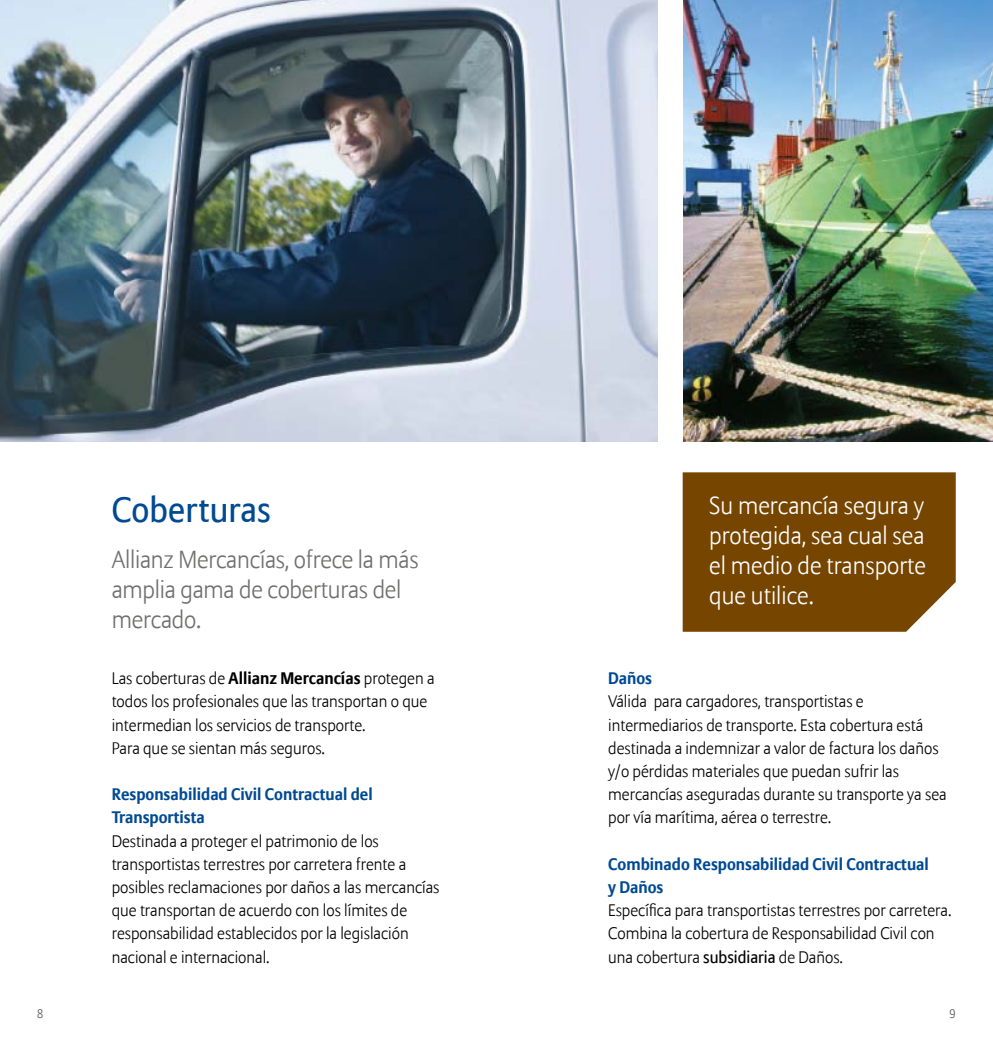
<style>
.page{position:relative;width:993px;height:1042px;background:#fff}
.page>*{position:absolute;margin:0;border:0;box-sizing:border-box;transform-origin:0 0}
.t1{font:35px "Allianz Sans";letter-spacing:.005em;color:#004a93}
.t2{font:300 24.5px/29.8px "Allianz Sans";color:#fff;text-align:justify}
.t3{font:300 24.5px/29.8px "Allianz Sans";letter-spacing:-.01em;color:#6f6f6e}
.t4{font:300 16.62px/23.3px "Allianz Sans";color:#000}
.t5{font:700 16.62px/23.3px "Allianz Sans";color:#004a93}
.t6{font:300 12.25px "Allianz Sans";color:#565656}
.s1{font-weight:700}
.s2{font-weight:400}
</style>
<div class="page">
<img style="left:683px;top:0;width:309px;height:441px">
<img style="left:0;top:0;width:657px;height:441px">
<div style="left:682px;top:472px;width:273px;height:160px;background:#764600"></div>
<h1 class="t1" style="left:112px;top:488px;width:160px">Coberturas</h1>
<h2 class="t3" style="left:112px;top:546px;width:308px">Allianz Mercancías, ofrece la más amplia gama de coberturas del mercado.</h2>
<p class="t4" style="left:112px;top:667px;width:324px">Las coberturas de <span class="s1">Allianz Mercancías</span> protegen a todos los profesionales que las transportan o que intermedian los servicios de transporte.<br>Para que se sientan más seguros.</p>
<p class="t5" style="left:112px;top:783px;width:262px">Responsabilidad Civil Contractual del<br>Transportista</p>
<p class="t4" style="left:112px;top:830px;width:329px">Destinada a proteger el patrimonio de los transportistas terrestres por carretera frente a posibles reclamaciones por daños a las mercancías que transportan de acuerdo con los límites de responsabilidad establecidos por la legislación nacional e internacional.</p>
<h2 class="t2" style="left:709px;top:492px;width:218px">Su mercancía segura y protegida, sea cual sea el medio de transporte que utilice.</h2>
<p class="t5" style="left:608px;top:667px;width:45px">Daños</p>
<p class="t4" style="left:608px;top:691px;width:340px">Válida para cargadores, transportistas e intermediarios de transporte. Esta cobertura está destinada a indemnizar a valor de factura los daños y/o pérdidas materiales que puedan sufrir las mercancías aseguradas durante su transporte ya sea por vía marítima, aérea o terrestre.</p>
<p class="t5" style="left:608px;top:853px;width:322px">Combinado Responsabilidad Civil Contractual y Daños</p>
<p class="t4" style="left:608px;top:899px;width:344px">Específica para transportistas terrestres por carretera.<br>Combina la cobertura de Responsabilidad Civil con una cobertura <span class="s2">subsidiaria</span> de Daños.</p>
<p class="t6" style="left:37px;top:1006px;width:8px">8</p>
<p class="t6" style="left:949px;top:1006px;width:8px">9</p>
</div>
